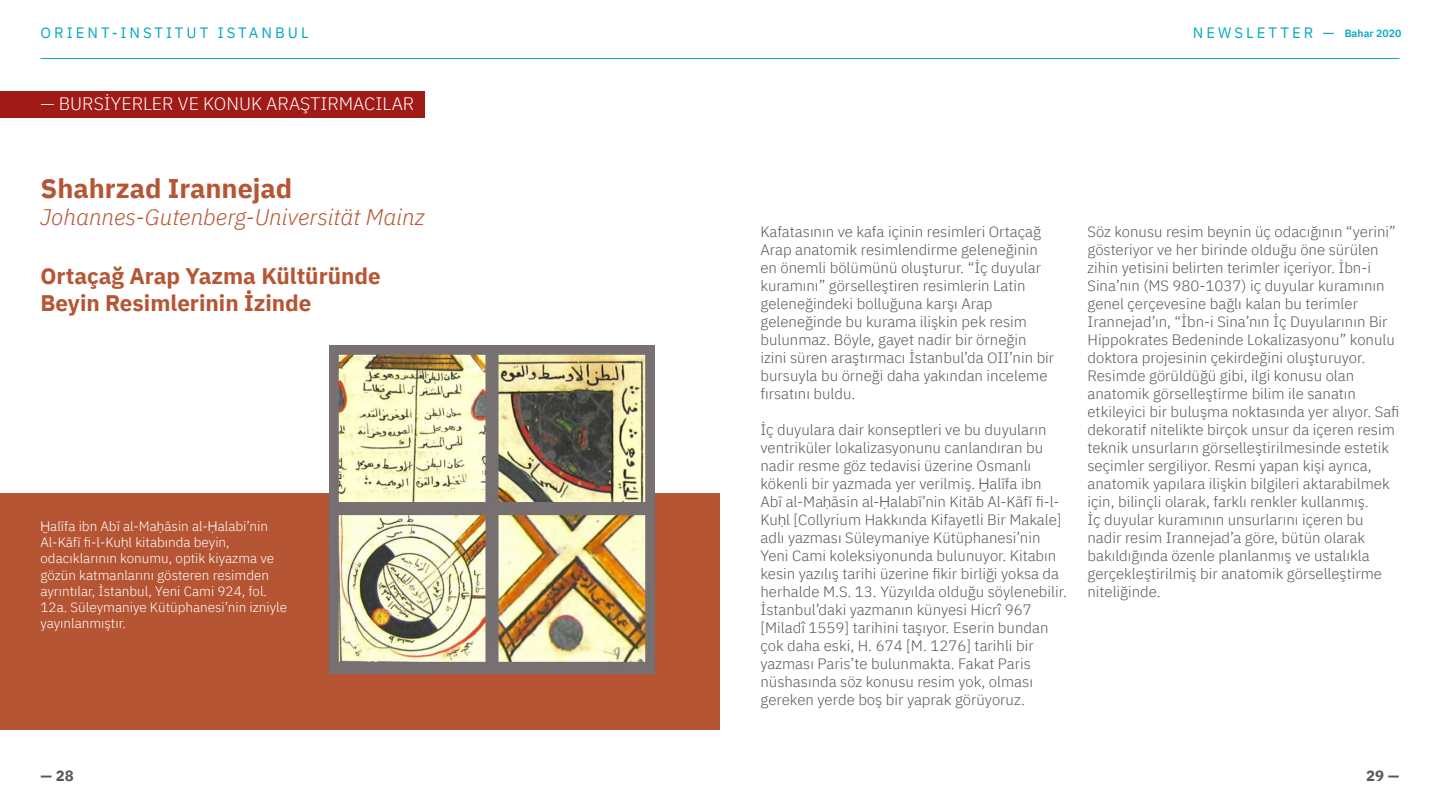
<style>
.page{position:relative;width:1440px;height:810px;background:#fff}
.page>*{position:absolute;margin:0;border:0;box-sizing:border-box;transform-origin:0 0}
.t1{font:700 27px "IBM Plex Sans";color:#b65534}
.t2{font:700 22.5px/27px "IBM Plex Sans";color:#b65534}
.t3{font:italic 300 22.5px "IBM Plex Sans";color:#b65534}
.t4{font:300 18px "IBM Plex Sans";color:#fff}
.t5{font:300 15px/18px "IBM Plex Sans";color:#575756}
.t6{font:15px "IBM Plex Sans";letter-spacing:.2em;color:#06a9c0}
.t7{font:700 15px "IBM Plex Sans";color:#575756}
.t8{font:300 13.5px/16.2px "IBM Plex Sans";color:#fff}
.s1{font-weight:600;font-size:10.5px}
.s2{font-family:"Helvetica"}
.s3{font-family:"Helvetica Neue"}
</style>
<div class="page">
<hr style="left:40px;top:58px;width:1360px;height:1px;background:#06a9c0">
<div style="left:0;top:494px;width:720px;height:236px;background:#b65534"></div>
<img style="left:329px;top:346px;width:326px;height:327px">
<div style="left:0;top:91px;width:425px;height:26px;background:#a01a17"></div>
<p class="t6" style="left:40px;top:21px;width:270px">ORIENT-INSTITUT ISTANBUL</p>
<p class="t6" style="left:1193px;top:21px;width:210px">NEWSLETTER — <span class="s1">Bahar 2020</span></p>
<p class="t4" style="left:40px;top:90px;width:375px">— BURSİYERLER VE KONUK ARAŞTIRMACILAR</p>
<h1 class="t1" style="left:40px;top:167px;width:253px">Shahrzad Irannejad</h1>
<h2 class="t3" style="left:40px;top:200px;width:386px">Johannes-Gutenberg-Universität Mainz</h2>
<h2 class="t2" style="left:40px;top:261px;width:342px">Ortaçağ Arap Yazma Kültüründe<br>Beyin Resimlerinin İzinde</h2>
<p class="t8" style="left:40px;top:517px;width:248px"><span class="s2">Ḫ</span>alīfa ibn Abī al-Ma<span class="s2">ḥ</span>āsin al-<span class="s2">Ḥ</span>alabi’nin Al-Kāfī fi-l-Ku<span class="s2">ḥ</span>l kitabında beyin, odacıklarının konumu, optik kiyazma ve gözün katmanlarını gösteren resimden ayrıntılar, İstanbul, Yeni Cami 924, fol.<br>12a. Süleymaniye Kütüphanesi’nin izniyle yayınlanmıştır.</p>
<p class="t5" style="left:760px;top:222px;width:295px">Kafatasının ve kafa içinin resimleri Ortaçağ Arap anatomik resimlendirme geleneğinin en önemli bölümünü oluşturur. “İç duyular kuramını” görselleştiren resimlerin Latin geleneğindeki bolluğuna karşı Arap geleneğinde bu kurama ilişkin pek resim bulunmaz. Böyle, gayet nadir bir örneğin izini süren araştırmacı İstanbul’da OII’nin bir bursuyla bu örneği daha yakından inceleme fırsatını buldu.</p>
<p class="t5" style="left:760px;top:420px;width:308px">İç duyulara dair konseptleri ve bu duyuların ventriküler lokalizasyonunu canlandıran bu nadir resme göz tedavisi üzerine Osmanlı kökenli bir yazmada yer verilmiş. <span class="s3">Ḫ</span>alīfa ibn Abī al-Ma<span class="s3">ḥ</span>āsin al-<span class="s3">Ḥ</span>alabī’nin Kitāb Al-Kāfī fi-l-Ku<span class="s3">ḥ</span>l [Collyrium Hakkında Kifayetli Bir Makale] adlı yazması Süleymaniye Kütüphanesi’nin Yeni Cami koleksiyonunda bulunuyor. Kitabın kesin yazılış tarihi üzerine fikir birliği yoksa da herhalde M.S. 13. Yüzyılda olduğu söylenebilir.<br>İstanbul’daki yazmanın künyesi Hicrî 967 [Miladî 1559] tarihini taşıyor. Eserin bundan çok daha eski, H. 674 [M. 1276] tarihli bir yazması Paris’te bulunmakta. Fakat Paris nüshasında söz konusu resim yok, olması gereken yerde boş bir yaprak görüyoruz.</p>
<p class="t5" style="left:1088px;top:222px;width:314px">Söz konusu resim beynin üç odacığının “yerini” gösteriyor ve her birinde olduğu öne sürülen zihin yetisini belirten terimler içeriyor. İbn-i Sina’nın (MS 980-1037) iç duyular kuramının genel çerçevesine bağlı kalan bu terimler Irannejad’ın, “İbn-i Sina’nın İç Duyularının Bir Hippokrates Bedeninde Lokalizasyonu” konulu doktora projesinin çekirdeğini oluşturuyor.<br>Resimde görüldüğü gibi, ilgi konusu olan anatomik görselleştirme bilim ile sanatın etkileyici bir buluşma noktasında yer alıyor. Safi dekoratif nitelikte birçok unsur da içeren resim teknik unsurların görselleştirilmesinde estetik seçimler sergiliyor. Resmi yapan kişi ayrıca, anatomik yapılara ilişkin bilgileri aktarabilmek için, bilinçli olarak, farklı renkler kullanmış.<br>İç duyular kuramının unsurlarını içeren bu nadir resim Irannejad’a göre, bütün olarak bakıldığında özenle planlanmış ve ustalıkla gerçekleştirilmiş bir anatomik görselleştirme niteliğinde.</p>
<p class="t7" style="left:40px;top:764px;width:35px">— 28</p>
<p class="t7" style="left:1366px;top:764px;width:35px">29 —</p>
</div>
